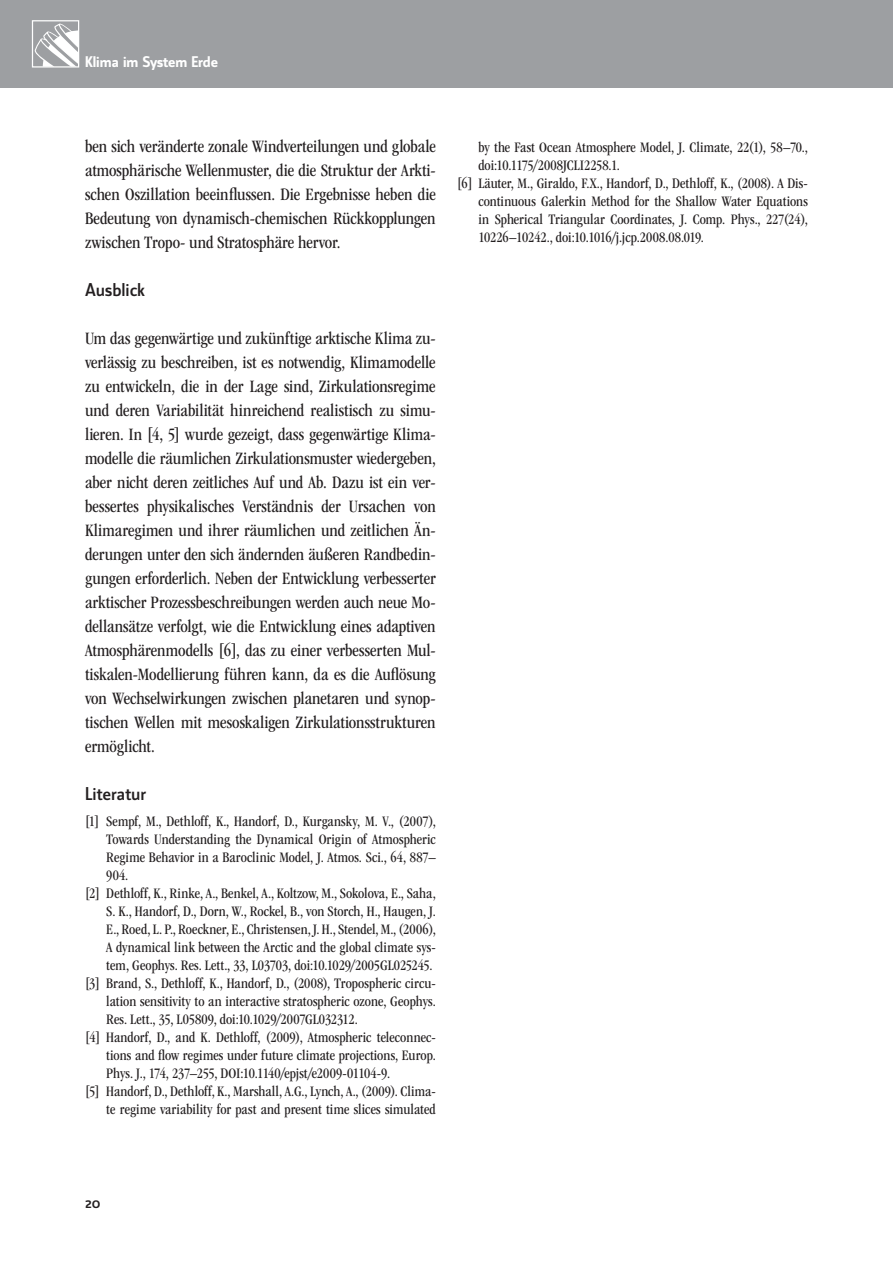
<style>
.page{position:relative;width:893px;height:1263px;background:#fff}
.page>*{position:absolute;margin:0;border:0;box-sizing:border-box;transform-origin:0 0}
.t1{font:condensed 18px/24px "ITC Garamond Std";letter-spacing:-.005em;color:#231f20;text-align:justify}
.Literaturverzeichnis{font:500 18px "Manual Sans";color:#231f20}
.Literaturangaben{font:condensed 15px/18px "ITC Garamond Std";color:#231f20;text-align:justify}
.t2{font:700 15px "Manual Sans";color:#fff}
.t3{font:500 15px "Manual Sans";color:#231f20}
</style>
<div class="page">
<div style="left:0;top:0;width:893px;height:87px;background:#9d9fa2"></div>
<svg style="left:34px;top:23px;width:43px;height:43px"></svg>
<div style="left:32px;top:20px;width:47px;height:48px;border:1px solid #fff"></div>
<p class="t2" style="left:85px;top:54px;width:135px">Klima im System Erde</p>
<p class="t1" style="left:85px;top:134px;width:352px">ben sich veränderte zonale Windverteilungen und globale atmosphärische Wellenmuster, die die Struktur der Arkti&shy;schen Oszillation beeinflussen. Die Ergebnisse heben die Bedeutung von dynamisch-chemischen Rückkopplungen zwischen Tropo- und Stratosphäre hervor.</p>
<p class="Literaturverzeichnis" style="left:85px;top:279px;width:61px">Ausblick</p>
<p class="t1" style="left:85px;top:326px;width:352px">Um das gegenwärtige und zukünftige arktische Klima zu&shy;verlässig zu beschreiben, ist es notwendig, Klimamodelle zu entwickeln, die in der Lage sind, Zirkulationsregime und deren Variabilität hinreichend realistisch zu simu&shy;lieren. In [4, 5] wurde gezeigt, dass gegenwärtige Klima&shy;modelle die räumlichen Zirkulationsmuster wiedergeben, aber nicht deren zeitliches Auf und Ab. Dazu ist ein ver&shy;bessertes physikalisches Verständnis der Ursachen von Klimaregimen und ihrer räumlichen und zeitlichen Än&shy;derungen unter den sich ändernden äußeren Randbedin&shy;gungen erforderlich. Neben der Entwicklung verbesserter arktischer Prozessbeschreibungen werden auch neue Mo&shy;dellansätze verfolgt, wie die Entwicklung eines adaptiven Atmosphärenmodells [6], das zu einer verbesserten Mul&shy;tiskalen-Modellierung führen kann, da es die Auflösung von Wechselwirkungen zwischen planetaren und synop&shy;tischen Wellen mit mesoskaligen Zirkulationsstrukturen ermöglicht.</p>
<p class="Literaturverzeichnis" style="left:85px;top:783px;width:63px">Literatur</p>
<p class="Literaturangaben" style="left:106px;top:812px;width:331px;text-indent:-21px">[1] Sempf, M., Dethloff, K., Handorf, D., Kurgansky, M. V., (2007), Towards Understanding the Dynamical Origin of Atmospheric Regime Behavior in a Baroclinic Model, J. Atmos. Sci., 64, 887– 904.</p>
<p class="Literaturangaben" style="left:106px;top:884px;width:331px;text-indent:-21px">[2] Dethloff, K., Rinke, A., Benkel, A., Koltzow, M., Sokolova, E., Saha, S. K., Handorf, D., Dorn, W., Rockel, B., von Storch, H., Haugen, J.<br>E., Roed, L. P., Roeckner, E., Christensen, J. H., Stendel, M., (2006), A dynamical link between the Arctic and the global climate sys&shy;tem, Geophys. Res. Lett., 33, L03703, doi:10.1029/2005GL025245.</p>
<p class="Literaturangaben" style="left:106px;top:974px;width:331px;text-indent:-21px">[3] Brand, S., Dethloff, K., Handorf, D., (2008), Tropospheric circu&shy;lation sensitivity to an interactive stratospheric ozone, Geophys.<br>Res. Lett., 35, L05809, doi:10.1029/2007GL032312.</p>
<p class="Literaturangaben" style="left:106px;top:1028px;width:331px;text-indent:-21px">[4] Handorf, D., and K. Dethloff, (2009), Atmospheric teleconnec&shy;tions and flow regimes under future climate projections, Europ.<br>Phys. J., 174, 237–255, DOI:10.1140/epjst/e2009-01104-9.</p>
<p class="Literaturangaben" style="left:85px;top:1082px;width:352px;text-align:right">[5] Handorf, D., Dethloff, K., Marshall, A.G., Lynch, A., (2009). Clima&shy;te regime variability for past and present time slices simulated</p>
<p class="Literaturangaben" style="left:478px;top:139px;width:331px">by the Fast Ocean Atmosphere Model, J. Climate, 22(1), 58–70., doi:10.1175/2008JCLI2258.1.</p>
<p class="Literaturangaben" style="left:478px;top:175px;width:331px;text-indent:-21px">[6] Läuter, M., Giraldo, F.X., Handorf, D., Dethloff, K., (2008). A Dis&shy;continuous Galerkin Method for the Shallow Water Equations in Spherical Triangular Coordinates, J. Comp. Phys., 227(24), 10226–10242., doi:10.1016/j.jcp.2008.08.019.</p>
<p class="t3" style="left:85px;top:1194px;width:17px">20</p>
</div>
